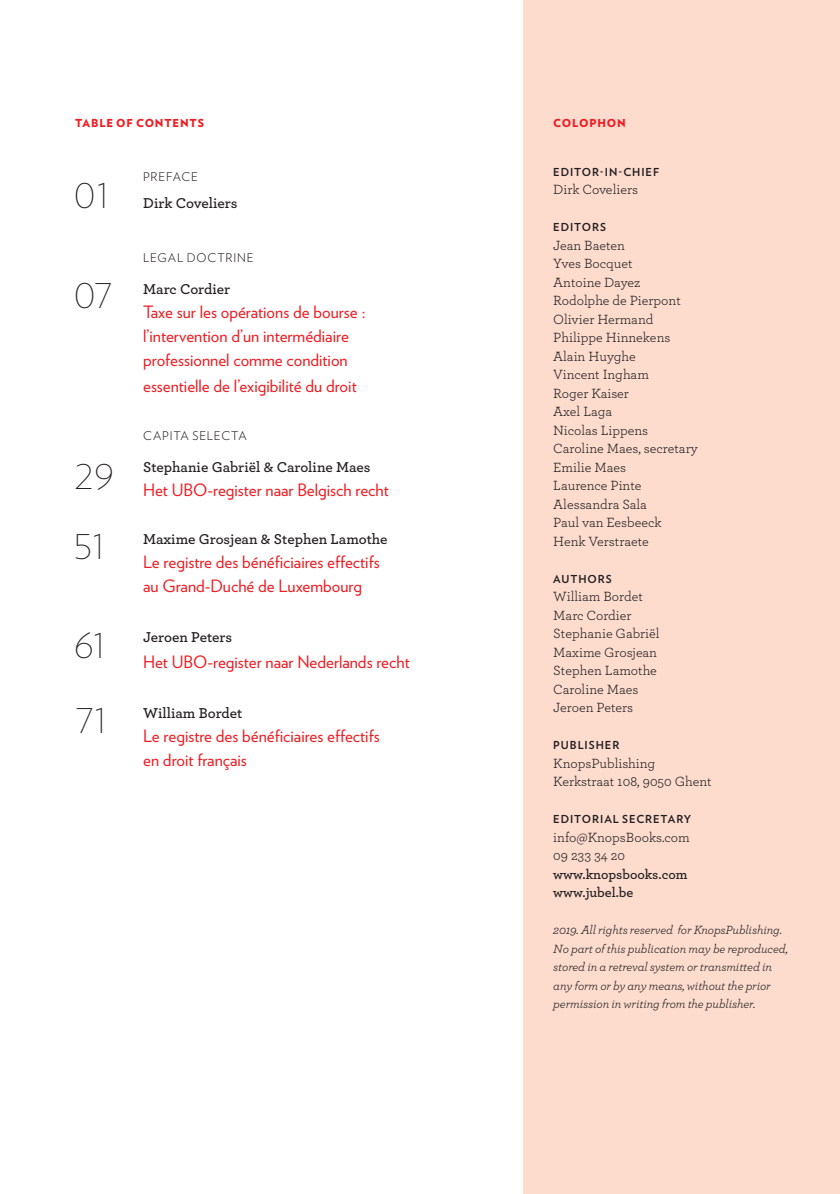
<style>
.page{position:relative;width:840px;height:1194px;background:#fff}
.page>*{position:absolute;margin:0;border:0;box-sizing:border-box;transform-origin:0 0}
.t1{font:200 34px/69.8px "Verlag";letter-spacing:.005em;color:#231f20}
.t2{font:17px/24px "Verlag";color:#ee1d23}
.t3{font:600 15px "Archer";color:#231f20}
.t4{font:14px/18.4px "Archer";color:#231f20}
.t5{font:600 14px/18.4px "Archer";color:#231f20}
.t6{font:italic 12.4px/18.4px "Archer";letter-spacing:-.01em;color:#231f20}
.t7{font:300 12px "Verlag";letter-spacing:.07em;color:#231f20}
.t8{font:700 11px "Verlag";letter-spacing:.085em;color:#231f20}
.t9{font:900 11px "Verlag";letter-spacing:.075em;color:#ee1d23}
</style>
<div class="page">
<div style="left:523px;top:0;width:317px;height:1194px;background:#fddcce"></div>
<p class="t9" style="left:75px;top:114px;width:130px">TABLE OF CONTENTS</p>
<h1 class="t1" style="left:74px;top:159px;width:37px">01</h1>
<h1 class="t1" style="left:74px;top:259px;width:39px">07</h1>
<h1 class="t1" style="left:74px;top:440px;width:42px">29<br>51</h1>
<h1 class="t1" style="left:74px;top:608px;width:34px">61</h1>
<h1 class="t1" style="left:76px;top:684px;width:32px">71</h1>
<p class="t7" style="left:143px;top:168px;width:56px">PREFACE</p>
<p class="t3" style="left:143px;top:191px;width:96px">Dirk Coveliers</p>
<p class="t7" style="left:143px;top:249px;width:112px">LEGAL DOCTRINE</p>
<p class="t3" style="left:143px;top:277px;width:89px">Marc Cordier</p>
<p class="t2" style="left:143px;top:299px;width:224px">Taxe sur les opérations de bourse : l’intervention d’un intermédiaire professionnel comme condition</p>
<p class="t2" style="left:143px;top:373px;width:215px">essentielle de l’exigibilité du droit</p>
<p class="t7" style="left:143px;top:427px;width:105px">CAPITA SELECTA</p>
<p class="t3" style="left:143px;top:455px;width:229px">Stephanie Gabriël &amp; Caroline Maes</p>
<p class="t2" style="left:143px;top:477px;width:247px">Het UBO-register naar Belgisch recht</p>
<p class="t3" style="left:143px;top:527px;width:246px">Maxime Grosjean &amp; Stephen Lamothe</p>
<p class="t2" style="left:143px;top:549px;width:238px">Le registre des bénéficiaires effectifs au Grand-Duché de Luxembourg</p>
<p class="t3" style="left:143px;top:625px;width:91px">Jeroen Peters</p>
<p class="t2" style="left:143px;top:649px;width:268px">Het UBO-register naar Nederlands recht</p>
<p class="t3" style="left:143px;top:701px;width:101px">William Bordet</p>
<p class="t2" style="left:143px;top:723px;width:238px">Le registre des bénéficiaires effectifs en droit français</p>
<p class="t9" style="left:553px;top:114px;width:74px">COLOPHON</p>
<p class="t8" style="left:553px;top:163px;width:107px">EDITOR-IN-CHIEF</p>
<p class="t4" style="left:553px;top:180px;width:86px">Dirk Coveliers</p>
<p class="t8" style="left:553px;top:219px;width:54px">EDITORS</p>
<p class="t4" style="left:553px;top:235px;width:146px">Jean Baeten<br>Yves Bocquet<br>Antoine Dayez<br>Rodolphe de Pierpont<br>Olivier Hermand<br>Philippe Hinnekens<br>Alain Huyghe<br>Vincent Ingham<br>Roger Kaiser<br>Axel Laga<br>Nicolas Lippens<br>Caroline Maes, secretary<br>Emilie Maes<br>Laurence Pinte<br>Alessandra Sala<br>Paul van Eesbeeck<br>Henk Verstraete</p>
<p class="t8" style="left:553px;top:570px;width:60px">AUTHORS</p>
<p class="t4" style="left:553px;top:587px;width:108px">William Bordet<br>Marc Cordier<br>Stephanie Gabriël<br>Maxime Grosjean<br>Stephen Lamothe<br>Caroline Maes<br>Jeroen Peters</p>
<p class="t8" style="left:553px;top:737px;width:67px">PUBLISHER</p>
<p class="t4" style="left:553px;top:753px;width:160px">KnopsPublishing<br>Kerkstraat 108, 9050 Ghent</p>
<p class="t8" style="left:553px;top:811px;width:139px">EDITORIAL SECRETARY</p>
<p class="t4" style="left:553px;top:827px;width:138px">info@KnopsBooks.com<br>09 233 34 20</p>
<p class="t5" style="left:553px;top:864px;width:136px">www.knopsbooks.com www.jubel.be</p>
<p class="t6" style="left:553px;top:920px;width:236px">2019. All rights reserved for KnopsPublishing.<br>No part of this publication may be reproduced, stored in a retreval system or transmitted in any form or by any means, without the prior permission in writing from the publisher.</p>
</div>
